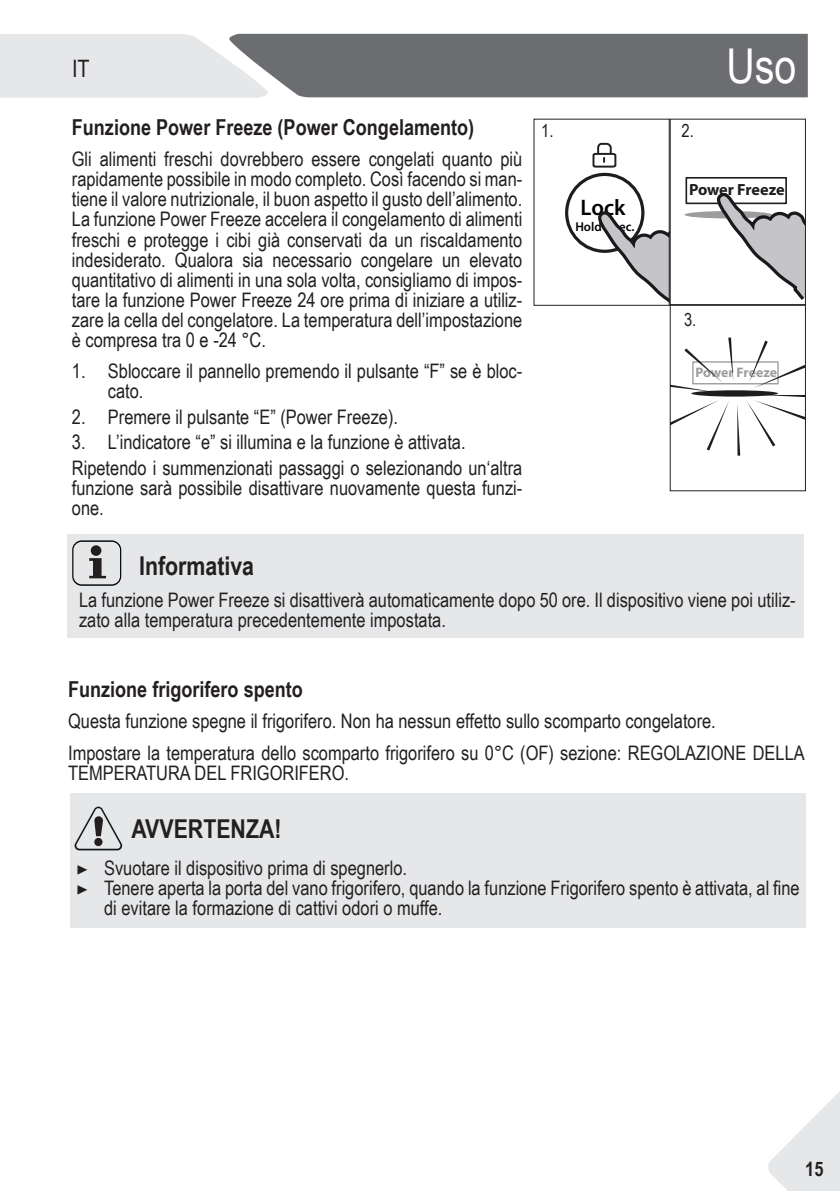
<style>
.page{position:relative;width:840px;height:1191px;background:#fff}
.page>*{position:absolute;margin:0;border:0;box-sizing:border-box;transform-origin:0 0}
.t1{font:48px "Arial Narrow";color:#fff}
.Hinweis_grauer_Balke{font:700 26px "Arial Narrow";color:#231f20}
.ACHTUNG_grauer_balke{font:700 26px "Arial Narrow";color:#231f20}
.t2{font:24px "Arial Narrow";color:#231f20}
.t3{font:600 22.6px "Myriad Pro";color:#000}
.Übershrift_über_gnaz{font:700 22px "Arial Narrow";color:#231f20}
.fließtext{font:20px/20px "Arial Narrow";color:#231f20;text-align:justify}
.fließtext_eng{font:20px/20px "Arial Narrow";color:#231f20}
.Fließtext_Hinweis_gr{font:20px/20px "Arial Narrow";color:#231f20}
.t4{font:700 20px "Arial Narrow";color:#231f20}
.fließtext_Hinweis_gr{font:18px "Arial Narrow";color:#231f20}
.t5{font:700 16.2px "Myriad Pro";letter-spacing:-.01em;color:#1d1d1b}
.t6{font:700 13.8px "Myriad Pro";letter-spacing:-.01em;color:#9d9d9c}
.t7{font:600 12.8px "Myriad Pro";color:#000}
.s1{font-family:"Minion Pro"}
</style>
<div class="page">
<svg style="left:768px;top:1092px;width:71px;height:99px"></svg>
<svg style="left:0;top:34px;width:807px;height:64px;background:#c1c2c5"></svg>
<div style="left:348px;top:36px;width:448px;height:60px;background:#6c6d70"></div>
<div style="left:67px;top:533px;width:736px;height:104px;background:#e6e7e9"></div>
<svg style="left:72px;top:540px;width:49px;height:46px"></svg>
<div style="left:91px;top:545px;width:10px;height:11px;background:#231f20;border-radius:50%"></div>
<svg style="left:591px;top:142px;width:76px;height:159px"></svg>
<div style="left:685px;top:177px;width:101px;height:27px;border:2px solid #1d1d1b"></div>
<div style="left:684px;top:211px;width:87px;height:7px;background:#9d9d9c;border-radius:50%"></div>
<svg style="left:714px;top:177px;width:89px;height:123px"></svg>
<div style="left:669px;top:119px;width:136px;height:187px;border:1px solid #231f20"></div>
<div style="left:691px;top:361px;width:87px;height:23px;border:1px solid #9d9d9c"></div>
<div style="left:690px;top:390px;width:87px;height:6px;background:#1d1d1b;border-radius:50%"></div>
<svg style="left:748px;top:340px;width:55px;height:48px"></svg>
<svg style="left:671px;top:337px;width:61px;height:55px"></svg>
<svg style="left:737px;top:405px;width:2px;height:50px"></svg>
<svg style="left:671px;top:400px;width:57px;height:50px"></svg>
<svg style="left:746px;top:395px;width:57px;height:51px"></svg>
<div style="left:669px;top:304px;width:136px;height:187px;border:1px solid #231f20"></div>
<div style="left:70px;top:793px;width:735px;height:135px;background:#e6e7e9"></div>
<svg style="left:75px;top:806px;width:47px;height:44px"></svg>
<div style="left:94px;top:838px;width:8px;height:8px;background:#231f20;border-radius:50%"></div>
<p class="t2" style="left:72px;top:51px;width:19px">IT</p>
<p class="t1" style="left:726px;top:31px;width:71px">Uso</p>
<p class="Übershrift_über_gnaz" style="left:72px;top:111px;width:403px">Funzione Power Freeze (Power Congelamento)</p>
<p class="fließtext" style="left:72px;top:149px;width:451px">Gli alimenti freschi dovrebbero essere congelati quanto più rapidamente possibile in modo completo. Così facendo si man&shy;tiene il valore nutrizionale, il buon aspetto il gusto dell’alimento.<br>La funzione Power Freeze accelera il congelamento di alimenti freschi e protegge i cibi già conservati da un riscaldamento indesiderato. Qualora sia necessario congelare un elevato quantitativo di alimenti in una sola volta, consigliamo di impos&shy;tare la funzione Power Freeze 24 ore prima di iniziare a utiliz&shy;zare la cella del congelatore. La temperatura dell’impostazione è compresa tra 0 e -24 °C.</p>
<p class="fließtext" style="left:108px;top:360px;width:415px;text-indent:-36px">1. Sbloccare il pannello premendo il pulsante “F” se è bloc&shy;cato.</p>
<p class="fließtext" style="left:72px;top:406px;width:327px">2. Premere il pulsante “E” (Power Freeze).</p>
<p class="fließtext" style="left:72px;top:431px;width:395px">3. L’indicatore “e” si illumina e la funzione è attivata.</p>
<p class="fließtext" style="left:72px;top:457px;width:451px">Ripetendo i summenzionati passaggi o selezionando un‘altra funzione sarà possibile disattivare nuovamente questa funzi&shy;one.</p>
<p class="fließtext_Hinweis_gr" style="left:541px;top:118px;width:14px">1.</p>
<p class="t3" style="left:580px;top:193px;width:46px">Lock</p>
<p class="t7" style="left:575px;top:219px;width:61px">Hold 3 sec.</p>
<p class="fließtext_Hinweis_gr" style="left:681px;top:118px;width:14px">2.</p>
<p class="t5" style="left:688px;top:178px;width:97px">Power Freeze</p>
<p class="fließtext_Hinweis_gr" style="left:683px;top:306px;width:14px">3.</p>
<p class="t6" style="left:695px;top:363px;width:83px">Power Freeze</p>
<p class="Hinweis_grauer_Balke" style="left:139px;top:546px;width:116px">Informativa</p>
<p class="Fließtext_Hinweis_gr" style="left:79px;top:589px;width:717px">La funzione Power Freeze si disattiverà automaticamente dopo 50 ore. Il dispositivo viene poi utiliz&shy;zato alla temperatura precedentemente impostata.</p>
<p class="Übershrift_über_gnaz" style="left:68px;top:672px;width:236px">Funzione frigorifero spento</p>
<p class="fließtext_eng" style="left:68px;top:710px;width:649px">Questa funzione spegne il frigorifero. Non ha nessun effetto sullo scomparto congelatore.</p>
<p class="fließtext_eng" style="left:68px;top:741px;width:737px">Impostare la temperatura dello scomparto frigorifero su 0°C (OF) sezione: REGOLAZIONE DELLA<br>TEMPERATURA DEL FRIGORIFERO.</p>
<p class="ACHTUNG_grauer_balke" style="left:131px;top:808px;width:152px">AVVERTENZA!</p>
<p class="fließtext" style="left:76px;top:856px;width:332px"><span class="s1">▶</span> Svuotare il dispositivo prima di spegnerlo.</p>
<p class="fließtext" style="left:104px;top:876px;width:696px;text-indent:-28px"><span class="s1">▶</span> Tenere aperta la porta del vano frigorifero, quando la funzione Frigorifero spento è attivata, al fine di evitare la formazione di cattivi odori o muffe.</p>
<p class="t4" style="left:804px;top:1153px;width:20px">15</p>
</div>
